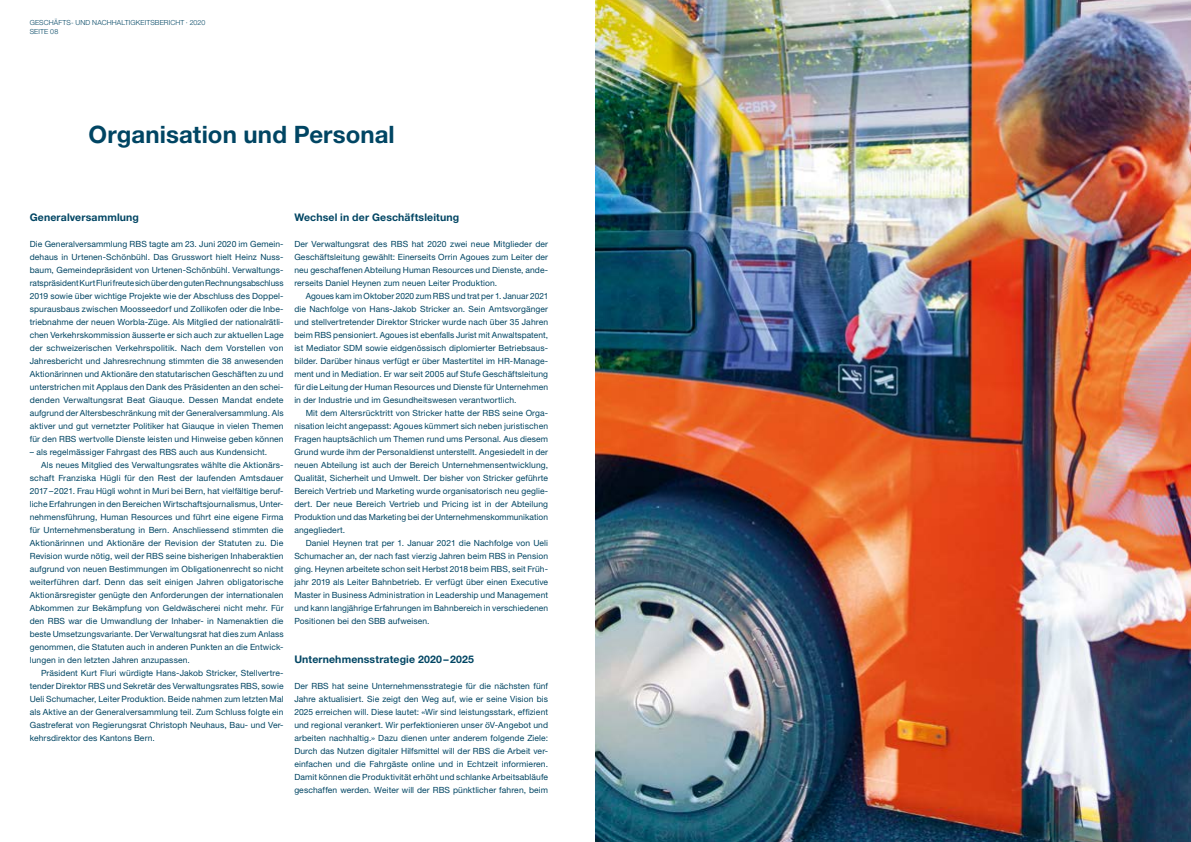
<style>
.page{position:relative;width:1191px;height:842px;background:#fff}
.page>*{position:absolute;margin:0;border:0;box-sizing:border-box;transform-origin:0 0}
.t1{font:700 24px "Helvetica Neue LT Pro";letter-spacing:.005em;color:#004563}
.t2{font:700 10.5px "Helvetica Neue LT Pro";letter-spacing:.015em;color:#004563}
.t3{font:8.5px/13px "Helvetica Neue LT Pro";letter-spacing:.01em;color:#004563;text-align:justify}
.t4{font:300 7px/9px "Helvetica Neue LT Pro";letter-spacing:.015em;color:#004563}
</style>
<div class="page">
<img style="left:595px;top:0;width:596px;height:842px">
<p class="t4" style="left:30px;top:17px;width:177px">GESCHÄFTS- UND NACHHALTIGKEITSBERICHT ∙ 2020<br>SEITE 08</p>
<h1 class="t1" style="left:89px;top:119px;width:308px">Organisation und Personal</h1>
<p class="t2" style="left:30px;top:211px;width:111px">Generalversammlung</p>
<p class="t3" style="left:30px;top:237px;width:255px">Die Generalversammlung RBS tagte am 23. Juni 2020 im Gemein&shy;dehaus in Urtenen-Schönbühl. Das Grusswort hielt Heinz Nuss&shy;baum, Gemeindepräsident von Urtenen-Schönbühl. Verwaltungs&shy;ratspräsident Kurt Fluri freute sich über den guten Rechnungsabschluss 2019 sowie über wichtige Projekte wie der Abschluss des Doppel&shy;spurausbaus zwischen Moosseedorf und Zollikofen oder die Inbe&shy;triebnahme der neuen Worbla-Züge. Als Mitglied der nationalrätli&shy;chen Verkehrskommission äusserte er sich auch zur aktuellen Lage der schweizerischen Verkehrspolitik. Nach dem Vorstellen von Jahresbericht und Jahresrechnung stimmten die 38 anwesenden Aktionärinnen und Aktionäre den statutarischen Geschäften zu und unterstrichen mit Applaus den Dank des Präsidenten an den schei&shy;denden Verwaltungsrat Beat Giauque. Dessen Mandat endete aufgrund der Altersbeschränkung mit der Generalversammlung. Als aktiver und gut vernetzter Politiker hat Giauque in vielen Themen für den RBS wertvolle Dienste leisten und Hinweise geben können</p>
<p class="t3" style="left:30px;top:445px;width:239px">– als regelmässiger Fahrgast des RBS auch aus Kundensicht.</p>
<p class="t3" style="left:41px;top:458px;width:244px">Als neues Mitglied des Verwaltungsrates wählte die Aktionärs-</p>
<p class="t3" style="left:30px;top:471px;width:255px">schaft Franziska Hügli für den Rest der laufenden Amtsdauer</p>
<p class="t3" style="left:30px;top:484px;width:255px">2017–2021. Frau Hügli wohnt in Muri bei Bern, hat vielfältige beruf-</p>
<p class="t3" style="left:30px;top:497px;width:255px">liche Erfahrungen in den Bereichen Wirtschaftsjournalismus, Unter-</p>
<p class="t3" style="left:30px;top:510px;width:255px">nehmensführung, Human Resources und führt eine eigene Firma</p>
<p class="t3" style="left:30px;top:523px;width:255px">für Unternehmensberatung in Bern. Anschliessend stimmten die</p>
<p class="t3" style="left:30px;top:536px;width:255px">Aktionärinnen und Aktionäre der Revision der Statuten zu. Die</p>
<p class="t3" style="left:30px;top:549px;width:255px">Revision wurde nötig, weil der RBS seine bisherigen Inhaberaktien</p>
<p class="t3" style="left:30px;top:562px;width:255px">aufgrund von neuen Bestimmungen im Obligationenrecht so nicht</p>
<p class="t3" style="left:30px;top:575px;width:255px">weiterführen darf. Denn das seit einigen Jahren obligatorische</p>
<p class="t3" style="left:30px;top:588px;width:255px">Aktionärsregister genügte den Anforderungen der internationalen</p>
<p class="t3" style="left:30px;top:601px;width:255px">Abkommen zur Bekämpfung von Geldwäscherei nicht mehr. Für</p>
<p class="t3" style="left:30px;top:614px;width:255px">den RBS war die Umwandlung der Inhaber- in Namenaktien die</p>
<p class="t3" style="left:30px;top:627px;width:255px">beste Umsetzungsvariante. Der Verwaltungsrat hat dies zum Anlass</p>
<p class="t3" style="left:30px;top:640px;width:255px">genommen, die Statuten auch in anderen Punkten an die Entwick-</p>
<p class="t3" style="left:30px;top:653px;width:162px">lungen in den letzten Jahren anzupassen.</p>
<p class="t3" style="left:41px;top:666px;width:244px">Präsident Kurt Fluri würdigte Hans-Jakob Stricker, Stellvertre-</p>
<p class="t3" style="left:30px;top:679px;width:255px">tender Direktor RBS und Sekretär des Verwaltungsrates RBS, sowie</p>
<p class="t3" style="left:30px;top:692px;width:255px">Ueli Schumacher, Leiter Produktion. Beide nahmen zum letzten Mal</p>
<p class="t3" style="left:30px;top:705px;width:255px">als Aktive an der Generalversammlung teil. Zum Schluss folgte ein</p>
<p class="t3" style="left:30px;top:718px;width:255px">Gastreferat von Regierungsrat Christoph Neuhaus, Bau- und Ver-</p>
<p class="t3" style="left:30px;top:731px;width:126px">kehrsdirektor des Kantons Bern.</p>
<p class="t2" style="left:294px;top:211px;width:166px">Wechsel in der Geschäftsleitung</p>
<p class="t3" style="left:294px;top:237px;width:255px">Der Verwaltungsrat des RBS hat 2020 zwei neue Mitglieder der Geschäftsleitung gewählt: Einerseits Orrin Agoues zum Leiter der neu geschaffenen Abteilung Human Resources und Dienste, ande&shy;rerseits Daniel Heynen zum neuen Leiter Produktion.</p>
<p class="t3" style="left:294px;top:289px;width:255px;text-indent:11px">Agoues kam im Oktober 2020 zum RBS und trat per 1. Januar 2021 die Nachfolge von Hans-Jakob Stricker an. Sein Amtsvorgänger und stellvertretender Direktor Stricker wurde nach über 35 Jahren beim RBS pensioniert. Agoues ist ebenfalls Jurist mit Anwaltspatent, ist Mediator SDM sowie eidgenössisch diplomierter Betriebsaus&shy;bilder. Darüber hinaus verfügt er über Mastertitel im HR-Manage&shy;ment und in Mediation. Er war seit 2005 auf Stufe Geschäftsleitung für die Leitung der Human Resources und Dienste für Unternehmen in der Industrie und im Gesundheitswesen verantwortlich.</p>
<p class="t3" style="left:294px;top:406px;width:255px;text-indent:11px">Mit dem Altersrücktritt von Stricker hatte der RBS seine Orga&shy;nisation leicht angepasst: Agoues kümmert sich neben juristischen Fragen hauptsächlich um Themen rund ums Personal. Aus diesem Grund wurde ihm der Personaldienst unterstellt. Angesiedelt in der neuen Abteilung ist auch der Bereich Unternehmensentwicklung, Qualität, Sicherheit und Umwelt. Der bisher von Stricker geführte Bereich Vertrieb und Marketing wurde organisatorisch neu geglie&shy;dert. Der neue Bereich Vertrieb und Pricing ist in der Abteilung Produktion und das Marketing bei der Unternehmenskommunikation angegliedert.</p>
<p class="t3" style="left:294px;top:536px;width:255px;text-indent:11px">Daniel Heynen trat per 1. Januar 2021 die Nachfolge von Ueli Schumacher an, der nach fast vierzig Jahren beim RBS in Pension ging. Heynen arbeitete schon seit Herbst 2018 beim RBS, seit Früh&shy;jahr 2019 als Leiter Bahnbetrieb. Er verfügt über einen Executive Master in Business Administration in Leadership und Management und kann langjährige Erfahrungen im Bahnbereich in verschiedenen Positionen bei den SBB aufweisen.</p>
<p class="t2" style="left:294px;top:653px;width:181px">Unternehmensstrategie 2020–2025</p>
<p class="t3" style="left:294px;top:679px;width:255px">Der RBS hat seine Unternehmensstrategie für die nächsten fünf Jahre aktualisiert. Sie zeigt den Weg auf, wie er seine Vision bis 2025 erreichen will. Diese lautet: «Wir sind leistungsstark, effizient und regional verankert. Wir perfektionieren unser öV-Angebot und arbeiten nachhaltig.» Dazu dienen unter anderem folgende Ziele:<br>Durch das Nutzen digitaler Hilfsmittel will der RBS die Arbeit ver&shy;einfachen und die Fahrgäste online und in Echtzeit informieren.<br>Damit können die Produktivität erhöht und schlanke Arbeitsabläufe geschaffen werden. Weiter will der RBS pünktlicher fahren, beim</p>
</div>
